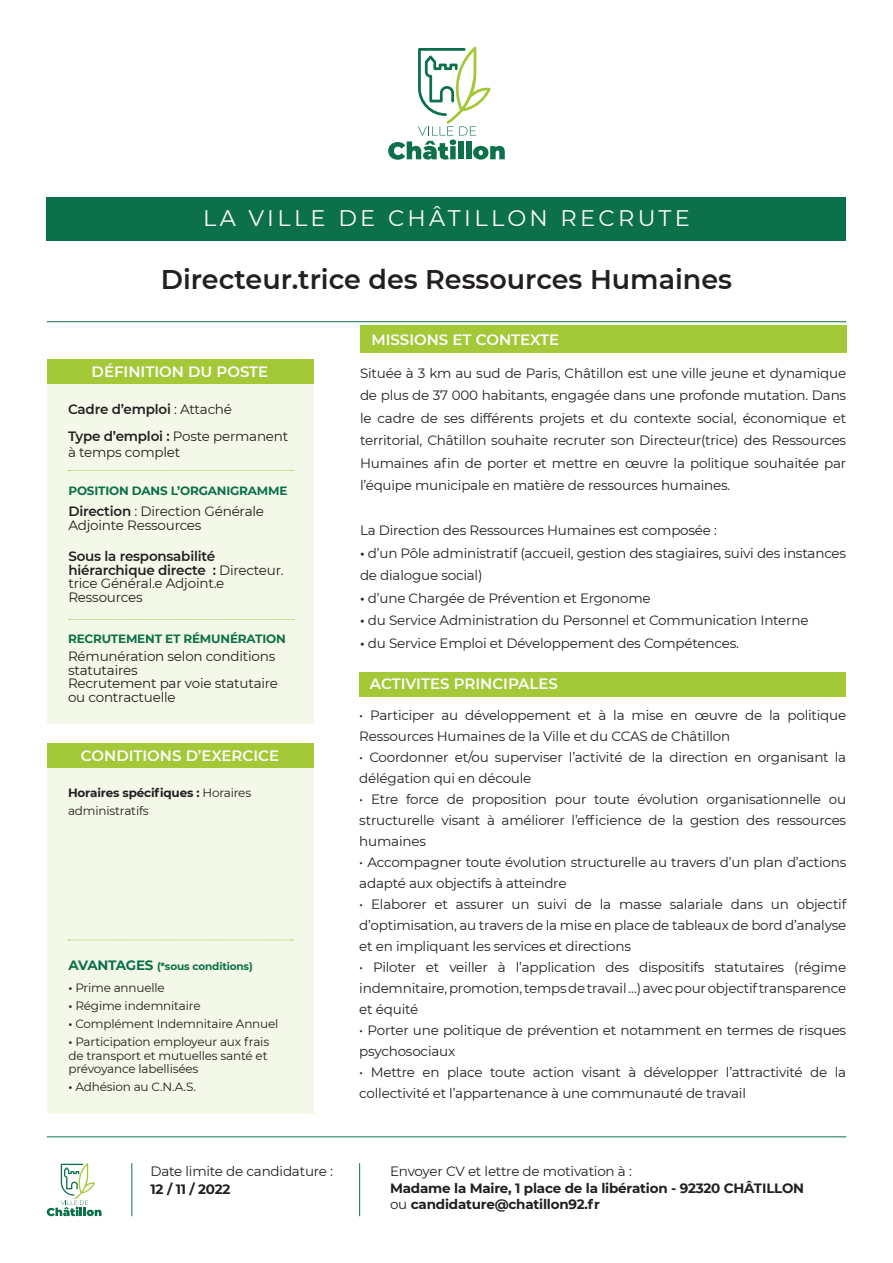
<style>
.page{position:relative;width:893px;height:1263px;background:#fff}
.page>*{position:absolute;margin:0;border:0;box-sizing:border-box;transform-origin:0 0}
.t1{font:600 27px "Montserrat";color:#231f20}
.t2{font:22.5px "Montserrat";letter-spacing:.15em;color:#fff}
.t3{font:600 15px "Montserrat";color:#fff}
.t4{font:13.5px/21px "Montserrat";letter-spacing:-.015em;color:#231f20}
.t5{font:700 13.5px/16.5px "Montserrat";letter-spacing:-.015em;color:#231f20}
.t6{font:600 13.5px/27px "Montserrat";letter-spacing:-.015em;color:#231f20}
.t7{font:12px/13.5px "Montserrat";letter-spacing:-.015em;color:#231f20}
.t8{font:700 12px "Montserrat";letter-spacing:-.015em;color:#0c714b}
.t9{font:700 10.5px "Montserrat";letter-spacing:-.015em;color:#0c714b}
.s1{font-weight:400}
.s2{font-weight:600}
.s3{font-weight:700}
.s4{font-size:13.5px}
</style>
<div class="page">
<hr style="left:47px;top:1136px;width:799px;height:1px;background:#0c714b">
<svg style="left:47px;top:1163px;width:55px;height:53px"></svg>
<hr style="left:131px;top:1163px;width:1px;height:53px;background:#0c714b">
<hr style="left:359px;top:1163px;width:1px;height:53px;background:#0c714b">
<svg style="left:388px;top:47px;width:117px;height:113px"></svg>
<div style="left:47px;top:197px;width:799px;height:43px;background:#0c714b"></div>
<hr style="left:47px;top:321px;width:799px;height:1px;background:#0c714b">
<div style="left:47px;top:359px;width:266px;height:365px;background:#f4f8e8"></div>
<div style="left:47px;top:359px;width:266px;height:25px;background:#a3c939"></div>
<svg style="left:68px;top:470px;width:225px;height:1px"></svg>
<svg style="left:69px;top:619px;width:225px;height:1px"></svg>
<div style="left:47px;top:744px;width:266px;height:370px;background:#f4f8e8"></div>
<div style="left:47px;top:744px;width:266px;height:24px;background:#a3c939"></div>
<svg style="left:68px;top:940px;width:225px;height:1px"></svg>
<div style="left:360px;top:325px;width:486px;height:28px;background:#a3c939"></div>
<div style="left:359px;top:672px;width:487px;height:24px;background:#a3c939"></div>
<h2 class="t2" style="left:203px;top:202px;width:488px">LA VILLE DE CHÂTILLON RECRUTE</h2>
<h1 class="t1" style="left:161px;top:260px;width:573px">Directeur.trice des Ressources Humaines</h1>
<p class="t3" style="left:92px;top:361px;width:178px">DÉFINITION DU POSTE</p>
<p class="t6" style="left:68px;top:395px;width:222px">Cadre d’emploi <span class="s1">: Attaché<br></span>Type d’emploi : <span class="s1">Poste permanent</span></p>
<p class="t4" style="left:68px;top:442px;width:114px">à temps complet</p>
<p class="t8" style="left:68px;top:482px;width:221px">POSITION DANS L’ORGANIGRAMME</p>
<p class="t4" style="left:68px;top:504px;width:197px;line-height:13.5px"><span class="s2">Direction</span> : Direction Générale<br>Adjointe Ressources</p>
<p class="t4" style="left:68px;top:549px;width:217px;line-height:13.5px"><span class="s2">Sous la responsabilité hiérarchique directe :</span> Directeur. trice Général.e Adjoint.e<br>Ressources</p>
<p class="t8" style="left:68px;top:630px;width:219px">RECRUTEMENT ET RÉMUNÉRATION</p>
<p class="t4" style="left:68px;top:649px;width:211px;line-height:13.5px">Rémunération selon conditions statutaires<br>Recrutement par voie statutaire ou contractuelle</p>
<p class="t3" style="left:81px;top:745px;width:200px">CONDITIONS D’EXERCICE</p>
<p class="t7" style="left:68px;top:783px;width:185px;line-height:18px"><span class="s3">Horaires spécifiques :</span> Horaires administratifs</p>
<p class="t9" style="left:68px;top:958px;width:186px"><span class="s4">AVANTAGES</span> (*sous conditions)</p>
<p class="t7" style="left:68px;top:981px;width:98px"><span class="s2">•</span> Prime annuelle</p>
<p class="t7" style="left:68px;top:999px;width:134px"><span class="s2">•</span> Régime indemnitaire</p>
<p class="t7" style="left:68px;top:1017px;width:211px"><span class="s2">•</span> Complément Indemnitaire Annuel</p>
<p class="t7" style="left:68px;top:1035px;width:202px"><span class="s2">•</span> Participation employeur aux frais de transport et mutuelles santé et prévoyance labellisées</p>
<p class="t7" style="left:68px;top:1080px;width:129px"><span class="s2">•</span> Adhésion au C.N.A.S.</p>
<p class="t3" style="left:371px;top:329px;width:189px">MISSIONS ET CONTEXTE</p>
<p class="t4" style="left:360px;top:361px;width:488px;line-height:22.5px;text-align:justify">Située à 3 km au sud de Paris, Châtillon est une ville jeune et dynamique de plus de 37 000 habitants, engagée dans une profonde mutation. Dans le cadre de ses différents projets et du contexte social, économique et territorial, Châtillon souhaite recruter son Directeur(trice) des Ressources Humaines afin de porter et mettre en œuvre la politique souhaitée par l’équipe municipale en matière de ressources humaines.</p>
<p class="t4" style="left:360px;top:519px;width:358px">La Direction des Ressources Humaines est composée :</p>
<p class="t4" style="left:360px;top:541px;width:488px;line-height:22.5px"><span class="s2">•</span> d’un Pôle administratif (accueil, gestion des stagiaires, suivi des instances de dialogue social)</p>
<p class="t4" style="left:360px;top:587px;width:292px"><span class="s2">•</span> d’une Chargée de Prévention et Ergonome</p>
<p class="t4" style="left:360px;top:609px;width:450px"><span class="s2">•</span> du Service Administration du Personnel et Communication Interne</p>
<p class="t4" style="left:360px;top:632px;width:380px"><span class="s2">•</span> du Service Emploi et Développement des Compétences.</p>
<p class="t3" style="left:370px;top:672px;width:190px">ACTIVITES PRINCIPALES</p>
<p class="t4" style="left:359px;top:704px;width:488px">• Participer au développement et à la mise en œuvre de la politique<br>Ressources Humaines de la Ville et du CCAS de Châtillon</p>
<p class="t4" style="left:359px;top:746px;width:488px">• Coordonner et/ou superviser l’activité de la direction en organisant la délégation qui en découle</p>
<p class="t4" style="left:359px;top:788px;width:488px;text-align:justify">• Etre force de proposition pour toute évolution organisationnelle ou structurelle visant à améliorer l’efficience de la gestion des ressources humaines</p>
<p class="t4" style="left:359px;top:851px;width:488px">• Accompagner toute évolution structurelle au travers d’un plan d’actions adapté aux objectifs à atteindre</p>
<p class="t4" style="left:359px;top:893px;width:488px;text-align:justify">• Elaborer et assurer un suivi de la masse salariale dans un objectif d’optimisation, au travers de la mise en place de tableaux de bord d’analyse et en impliquant les services et directions</p>
<p class="t4" style="left:359px;top:956px;width:488px;text-align:justify">• Piloter et veiller à l’application des dispositifs statutaires (régime indemnitaire, promotion, temps de travail …) avec pour objectif transparence et équité</p>
<p class="t4" style="left:359px;top:1019px;width:488px">• Porter une politique de prévention et notamment en termes de risques psychosociaux</p>
<p class="t4" style="left:359px;top:1061px;width:488px">• Mettre en place toute action visant à développer l’attractivité de la collectivité et l’appartenance à une communauté de travail</p>
<p class="t4" style="left:151px;top:1160px;width:184px">Date limite de candidature :</p>
<p class="t4" style="left:390px;top:1160px;width:243px">Envoyer CV et lettre de motivation à :</p>
<p class="t5" style="left:390px;top:1179px;width:416px">Madame la Maire, 1 place de la libération - 92320 CHÂTILLON <span class="s1">ou</span> candidature@chatillon92.fr</p>
<p class="t5" style="left:151px;top:1180px;width:82px">12 / 11 / 2022</p>
</div>
